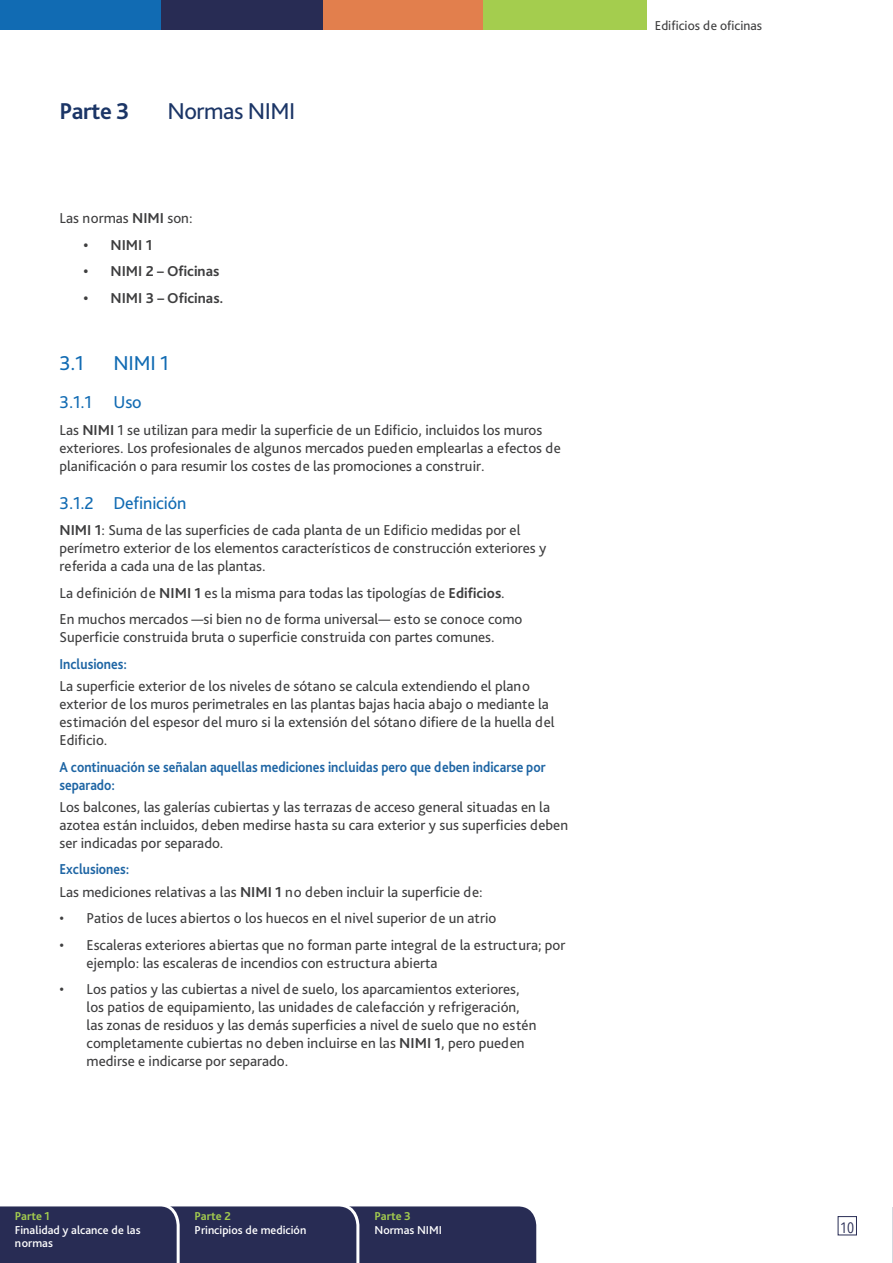
<style>
.page{position:relative;width:893px;height:1263px;background:#fff}
.page>*{position:absolute;margin:0;border:0;box-sizing:border-box;transform-origin:0 0}
.Paragraph_Heading{font:24px "Bliss Pro";letter-spacing:-.02em;color:#1b3566}
.Paragraph_Heading-2{font:700 24px "Bliss Pro";letter-spacing:-.02em;color:#1b3566}
.Paragraph_Sub_Hea{font:21px "Bliss Pro";color:#116bb3}
.Paragraph_Sub_Hea-2{font:18px "Bliss Pro";letter-spacing:-.01em;color:#116bb3}
.Body_copy{font:15px/18px "Bliss Pro";color:#3e3e3f}
.Titre03-Body-Bold{font:700 15px/18px "Bliss Pro";color:#1e65a4;scale:.9 1}
.t1{font:700 15px "Bliss Pro";color:#3e3e3f}
.Body_copy-2{font:15px "Avenir Next Condensed";color:#282c54}
.t2{font:13.5px "Bliss Pro";color:#3e3e3f}
.t3{font:500 12px/13.5px "Bliss Pro";color:#fff}
.t4{font:700 12px "Bliss Pro";color:#a4cd4e}
.s1{font-weight:700}
</style>
<div class="page">
<div style="left:0;top:1206px;width:537px;height:57px;background:#282c54"></div>
<svg style="left:892px;top:1207px;width:1px;height:56px"></svg>
<div style="left:322px;top:0;width:161px;height:30px;background:#e27f4d"></div>
<div style="left:483px;top:0;width:163px;height:30px;background:#a4cd4e"></div>
<div style="left:161px;top:0;width:161px;height:30px;background:#282c54"></div>
<div style="left:0;top:0;width:161px;height:30px;background:#116bb3"></div>
<div style="left:838px;top:1216px;width:19px;height:19px;border:1px solid #282c54"></div>
<p class="Paragraph_Heading-2" style="left:60px;top:96px;width:71px">Parte 3</p>
<p class="Paragraph_Heading" style="left:168px;top:96px;width:129px">Normas NIMI</p>
<p class="Body_copy" style="left:60px;top:209px;width:135px">Las normas <span class="s1">NIMI</span> son:</p>
<p class="t1" style="left:84px;top:235px;width:70px">• NIMI 1</p>
<p class="t1" style="left:84px;top:262px;width:137px">• NIMI 2 – Oficinas</p>
<p class="t1" style="left:84px;top:288px;width:142px">• NIMI 3 – Oficinas.</p>
<p class="Paragraph_Sub_Hea" style="left:60px;top:350px;width:26px">3.1</p>
<p class="Paragraph_Sub_Hea" style="left:114px;top:350px;width:57px">NIMI 1</p>
<p class="Paragraph_Sub_Hea-2" style="left:60px;top:391px;width:84px">3.1.1 Uso</p>
<p class="Body_copy" style="left:60px;top:420px;width:503px">Las <span class="s1">NIMI</span> 1 se utilizan para medir la superficie de un Edificio, incluidos los muros exteriores. Los profesionales de algunos mercados pueden emplearlas a efectos de planificación o para resumir los costes de las promociones a construir.</p>
<p class="Paragraph_Sub_Hea-2" style="left:60px;top:492px;width:128px">3.1.2 Definición</p>
<p class="Body_copy" style="left:60px;top:521px;width:488px"><span class="s1">NIMI 1</span>: Suma de las superficies de cada planta de un Edificio medidas por el perímetro exterior de los elementos característicos de construcción exteriores y referida a cada una de las plantas.</p>
<p class="Body_copy" style="left:60px;top:583px;width:447px">La definición de <span class="s1">NIMI 1</span> es la misma para todas las tipologías de <span class="s1">Edificios</span>.</p>
<p class="Body_copy" style="left:60px;top:610px;width:464px">En muchos mercados —si bien no de forma universal— esto se conoce como<br>Superficie construida bruta o superficie construida con partes comunes.</p>
<p class="Titre03-Body-Bold" style="left:60px;top:654px;width:76px">Inclusiones:</p>
<p class="Body_copy" style="left:60px;top:677px;width:497px">La superficie exterior de los niveles de sótano se calcula extendiendo el plano exterior de los muros perimetrales en las plantas bajas hacia abajo o mediante la estimación del espesor del muro si la extensión del sótano difiere de la huella del Edificio.</p>
<p class="Titre03-Body-Bold" style="left:60px;top:757px;width:542px">A continuación se señalan aquellas mediciones incluidas pero que deben indicarse por separado:</p>
<p class="Body_copy" style="left:60px;top:797px;width:510px">Los balcones, las galerías cubiertas y las terrazas de acceso general situadas en la azotea están incluidos, deben medirse hasta su cara exterior y sus superficies deben ser indicadas por separado.</p>
<p class="Titre03-Body-Bold" style="left:60px;top:860px;width:79px">Exclusiones:</p>
<p class="Body_copy" style="left:60px;top:882px;width:425px">Las mediciones relativas a las <span class="s1">NIMI 1</span> no deben incluir la superficie de:</p>
<p class="Body_copy" style="left:60px;top:909px;width:438px">• Patios de luces abiertos o los huecos en el nivel superior de un atrio</p>
<p class="Body_copy" style="left:87px;top:935px;width:480px;text-indent:-27px">• Escaleras exteriores abiertas que no forman parte integral de la estructura; por ejemplo: las escaleras de incendios con estructura abierta</p>
<p class="Body_copy" style="left:87px;top:980px;width:451px;text-indent:-27px">• Los patios y las cubiertas a nivel de suelo, los aparcamientos exteriores, los patios de equipamiento, las unidades de calefacción y refrigeración, las zonas de residuos y las demás superficies a nivel de suelo que no estén completamente cubiertas no deben incluirse en las <span class="s1">NIMI 1</span>, pero pueden medirse e indicarse por separado.</p>
<p class="t4" style="left:15px;top:1209px;width:37px">Parte 1</p>
<p class="t3" style="left:15px;top:1223px;width:127px">Finalidad y alcance de las normas</p>
<p class="t4" style="left:195px;top:1209px;width:38px">Parte 2</p>
<p class="t3" style="left:195px;top:1223px;width:113px">Principios de medición</p>
<p class="t4" style="left:374px;top:1209px;width:38px">Parte 3</p>
<p class="t3" style="left:374px;top:1223px;width:69px">Normas NIMI</p>
<p class="t2" style="left:655px;top:17px;width:109px">Edificios de oficinas</p>
<p class="Body_copy-2" style="left:840px;top:1215px;width:16px">10</p>
</div>
